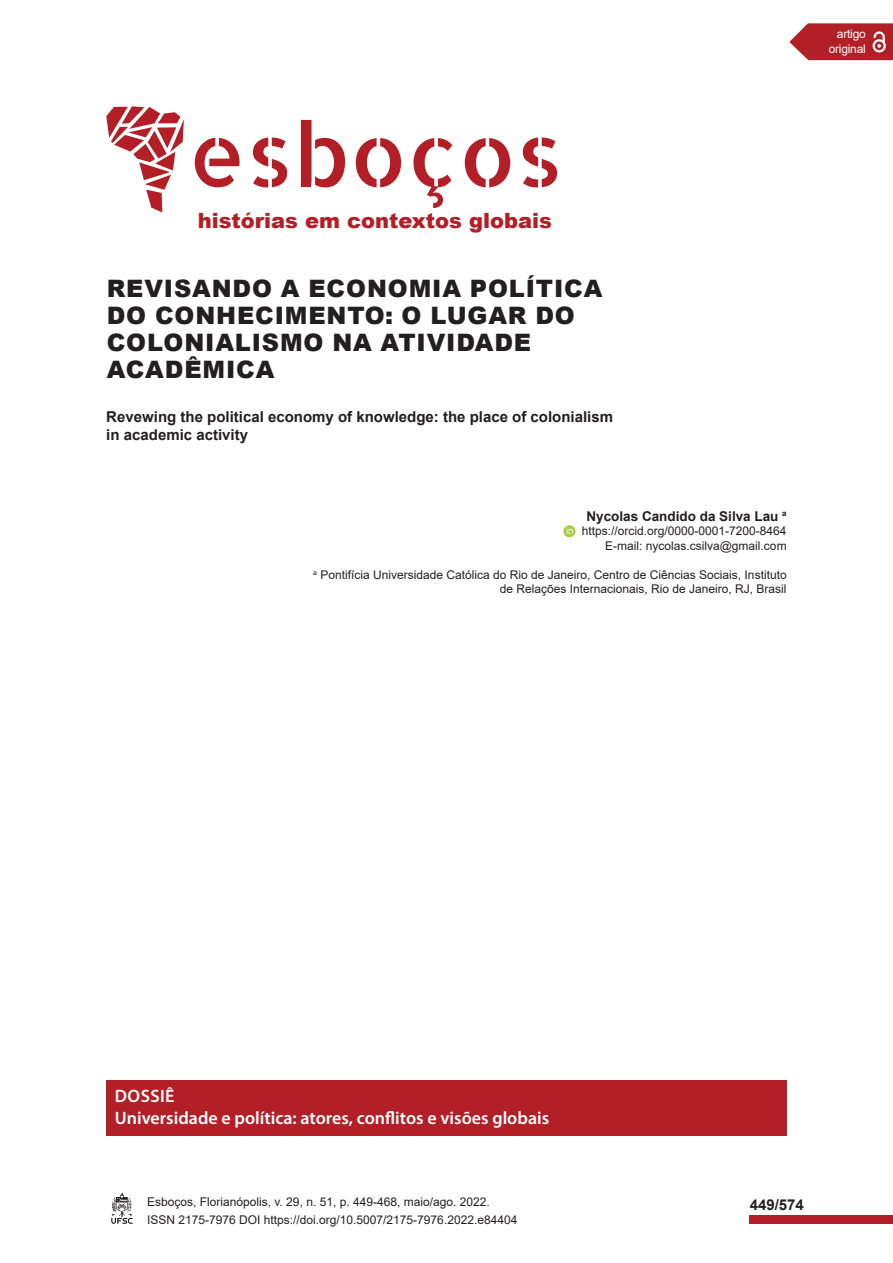
<style>
.page{position:relative;width:893px;height:1263px;background:#fff}
.page>*{position:absolute;margin:0;border:0;box-sizing:border-box;transform-origin:0 0}
.Título_folha_de_rost{font:900 24px/27px "Arial";letter-spacing:.035em;color:#231f20}
.Corpo_de_Texto{font:900 21px "Arial";color:#b21f27}
.Como_citar_o_artigo{font:600 18px "Myriad Pro";color:#fff}
.Título_secundário_Fo{font:700 15px/18px "Arial";color:#231f20}
.Nome_do_autor{font:700 13.5px "Arial";color:#231f20}
.Orcid_E-mail{font:12px/18px "Arial";color:#231f20}
.t1{font:12px/15px "Arial";letter-spacing:-.02em;color:#fff;text-align:right}
</style>
<div class="page">
<div style="left:750px;top:1215px;width:143px;height:9px;background:#b21f27"></div>
<svg style="left:111px;top:1192px;width:22px;height:32px"></svg>
<svg style="left:789px;top:23px;width:104px;height:37px;background:#bc3d44"></svg>
<div style="left:106px;top:1080px;width:681px;height:55px;background:#b21f27"></div>
<svg style="left:195px;top:138px;width:45px;height:49px"></svg>
<svg style="left:253px;top:137px;width:34px;height:50px"></svg>
<svg style="left:301px;top:120px;width:44px;height:67px"></svg>
<svg style="left:356px;top:138px;width:45px;height:49px"></svg>
<svg style="left:413px;top:138px;width:39px;height:70px"></svg>
<svg style="left:465px;top:138px;width:45px;height:49px"></svg>
<svg style="left:523px;top:137px;width:34px;height:50px"></svg>
<svg style="left:106px;top:106px;width:78px;height:106px"></svg>
<svg style="left:563px;top:525px;width:12px;height:12px"></svg>
<p class="t1" style="left:829px;top:26px;width:39px">artigo original</p>
<p class="Corpo_de_Texto" style="left:198px;top:205px;width:356px">histórias em contextos globais</p>
<p class="Título_folha_de_rost" style="left:107px;top:275px;width:497px">REVISANDO A ECONOMIA POLÍTICA<br>DO CONHECIMENTO: O LUGAR DO<br>COLONIALISMO NA ATIVIDADE<br>ACADÊMICA</p>
<p class="Título_secundário_Fo" style="left:106px;top:408px;width:508px">Revewing the political economy of knowledge: the place of colonialism in academic activity</p>
<p class="Nome_do_autor" style="left:586px;top:507px;width:202px">Nycolas Candido da Silva Lau <sup>a</sup></p>
<p class="Orcid_E-mail" style="left:582px;top:522px;width:206px">https://orcid.org/0000-0001-7200-8464</p>
<p class="Orcid_E-mail" style="left:605px;top:536px;width:183px">E-mail: nycolas.csilva@gmail.com</p>
<p class="Orcid_E-mail" style="left:313px;top:567px;width:475px;line-height:14.4px;text-align:right"><sup>a</sup> Pontifícia Universidade Católica do Rio de Janeiro, Centro de Ciências Sociais, Instituto de Relações Internacionais, Rio de Janeiro, RJ, Brasil</p>
<p class="Como_citar_o_artigo" style="left:115px;top:1085px;width:61px">DOSSIÊ</p>
<p class="Como_citar_o_artigo" style="left:115px;top:1107px;width:436px">Universidade e política: atores, conflitos e visões globais</p>
<p class="Orcid_E-mail" style="left:147px;top:1192px;width:372px">Esboços, Florianópolis, v. 29, n. 51, p. 449-468, maio/ago. 2022.<br>ISSN 2175-7976 DOI https://doi.org/10.5007/2175-7976.2022.e84404</p>
<p class="Título_secundário_Fo" style="left:750px;top:1196px;width:56px">449/574</p>
</div>
